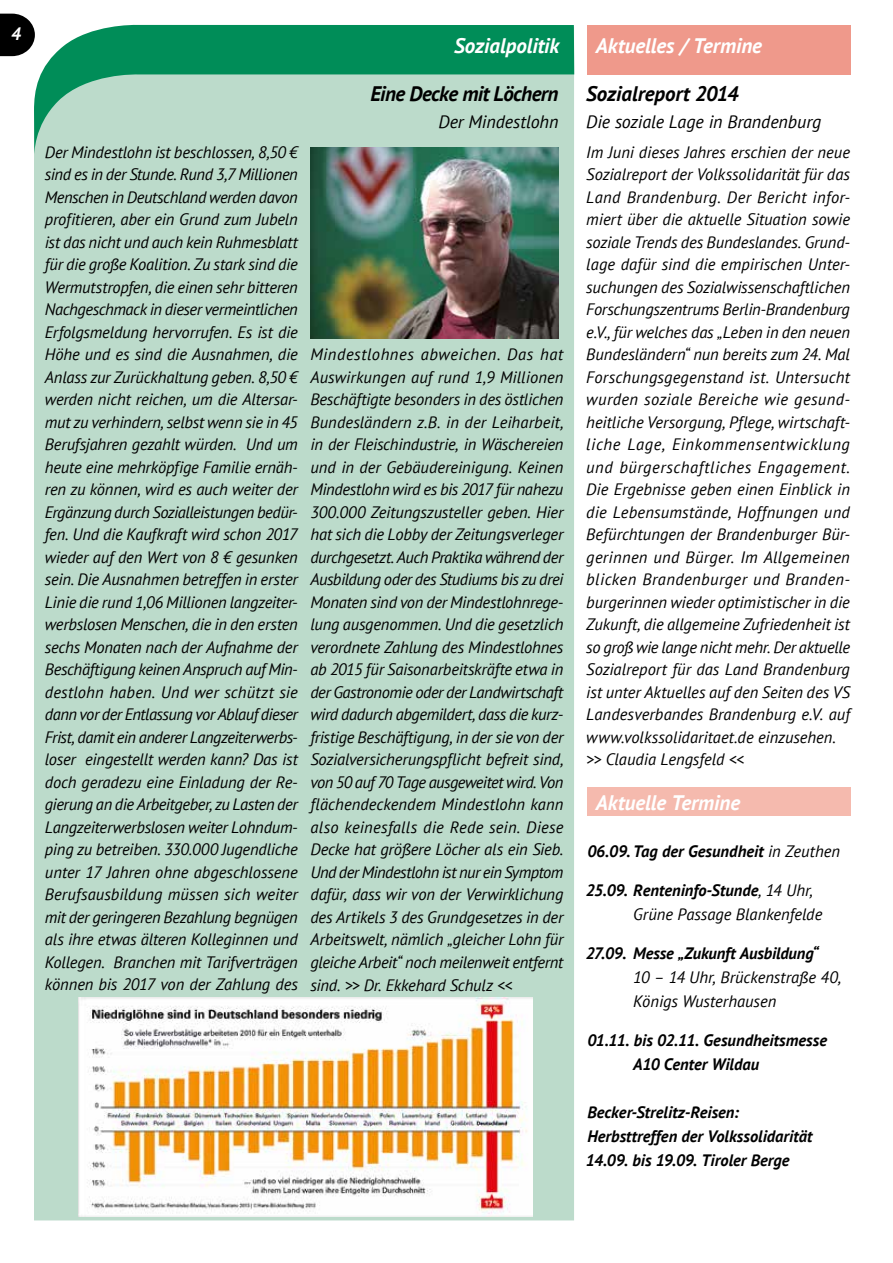
<style>
.page{position:relative;width:893px;height:1263px;background:#fff}
.page>*{position:absolute;margin:0;border:0;box-sizing:border-box;transform-origin:0 0}
.t1{font:italic 700 21px "PT Sans";letter-spacing:-.005em;color:#fff}
.t2{font:italic 700 21px "PT Sans";letter-spacing:-.025em;color:#000}
.t3{font:italic 700 21px "PT Sans";letter-spacing:-.005em;color:#000}
.t4{font:italic 18px "PT Sans";letter-spacing:-.005em;color:#000}
.t5{font:italic 700 18px "PT Sans";color:#fff}
.t6{font:italic 16.5px/22.5px "PT Sans";color:#000}
.t7{font:italic 700 16.5px/23.9px "PT Sans";color:#000}
.s1{font-weight:400}
.s2{font-weight:700}
</style>
<div class="page">
<svg style="left:0;top:14px;width:33px;height:42px"></svg>
<div style="left:34px;top:155px;width:540px;height:1065px;background:#bcdbcb"></div>
<svg style="left:33px;top:24px;width:541px;height:131px;background:#74bd9f"></svg>
<div style="left:587px;top:25px;width:263px;height:49px;background:#ef998b"></div>
<div style="left:587px;top:787px;width:264px;height:28px;background:#f5baae"></div>
<img style="left:311px;top:147px;width:248px;height:191px">
<img style="left:79px;top:998px;width:454px;height:218px">
<p class="t5" style="left:11px;top:22px;width:11px">4</p>
<p class="t1" style="left:454px;top:31px;width:107px">Sozialpolitik</p>
<p class="t1" style="left:596px;top:31px;width:168px">Aktuelles / Termine</p>
<p class="t6" style="left:45px;top:140px;width:255px;text-align:justify">Der Mindestlohn ist beschlossen, 8,50 € sind es in der Stunde. Rund 3,7 Millionen Menschen in Deutschland werden davon profitieren, aber ein Grund zum Jubeln ist das nicht und auch kein Ruhmesblatt für die große Koalition. Zu stark sind die Wermutstropfen, die einen sehr bitteren Nachgeschmack in dieser vermeintlichen Erfolgsmeldung hervorrufen. Es ist die Höhe und es sind die Ausnahmen, die Anlass zur Zurückhaltung geben. 8,50 € werden nicht reichen, um die Altersar&shy;mut zu verhindern, selbst wenn sie in 45<br>Berufsjahren gezahlt würden. Und um heute eine mehrköpfige Familie ernäh&shy;ren zu können, wird es auch weiter der Ergänzung durch Sozialleistungen bedür&shy;fen. Und die Kaufkraft wird schon 2017 wieder auf den Wert von 8 € gesunken sein. Die Ausnahmen betreffen in erster Linie die rund 1,06 Millionen langzeiter&shy;werbslosen Menschen, die in den ersten sechs Monaten nach der Aufnahme der Beschäftigung keinen Anspruch auf Min&shy;destlohn haben. Und wer schützt sie dann vor der Entlassung vor Ablauf dieser Frist, damit ein anderer Langzeiterwerbs&shy;loser eingestellt werden kann? Das ist doch geradezu eine Einladung der Re&shy;gierung an die Arbeitgeber, zu Lasten der Langzeiterwerbslosen weiter Lohndum&shy;ping zu betreiben. 330.000 Jugendliche unter 17 Jahren ohne abgeschlossene Berufsausbildung müssen sich weiter mit der geringeren Bezahlung begnügen als ihre etwas älteren Kolleginnen und Kollegen. Branchen mit Tarifverträgen können bis 2017 von der Zahlung des</p>
<p class="t2" style="left:370px;top:79px;width:189px">Eine Decke mit Löchern</p>
<p class="t4" style="left:438px;top:110px;width:122px">Der Mindestlohn</p>
<p class="t6" style="left:310px;top:343px;width:255px;text-align:justify">Mindestlohnes abweichen. Das hat Auswirkungen auf rund 1,9 Millionen Beschäftigte besonders in des östlichen Bundesländern z.B. in der Leiharbeit, in der Fleischindustrie, in Wäschereien und in der Gebäudereinigung. Keinen Mindestlohn wird es bis 2017 für nahezu 300.000 Zeitungszusteller geben. Hier hat sich die Lobby der Zeitungsverleger durchgesetzt. Auch Praktika während der Ausbildung oder des Studiums bis zu drei Monaten sind von der Mindestlohnrege&shy;lung ausgenommen. Und die gesetzlich verordnete Zahlung des Mindestlohnes ab 2015 für Saisonarbeitskräfte etwa in der Gastronomie oder der Landwirtschaft wird dadurch abgemildert, dass die kurz&shy;fristige Beschäftigung, in der sie von der Sozialversicherungspflicht befreit sind, von 50 auf 70 Tage ausgeweitet wird. Von flächendeckendem Mindestlohn kann also keinesfalls die Rede sein. Diese Decke hat größere Löcher als ein Sieb.<br>Und der Mindestlohn ist nur ein Symptom dafür, dass wir von der Verwirklichung des Artikels 3 des Grundgesetzes in der Arbeitswelt, nämlich „gleicher Lohn für gleiche Arbeit“ noch meilenweit entfernt sind. &gt;&gt; Dr. Ekkehard Schulz &lt;&lt;</p>
<p class="t3" style="left:586px;top:79px;width:154px">Sozialreport 2014</p>
<p class="t4" style="left:586px;top:110px;width:236px">Die soziale Lage in Brandenburg</p>
<p class="t6" style="left:586px;top:140px;width:265px">Im Juni dieses Jahres erschien der neue Sozialreport der Volkssolidarität für das Land Brandenburg. Der Bericht infor&shy;miert über die aktuelle Situation sowie soziale Trends des Bundeslandes. Grund&shy;lage dafür sind die empirischen Unter&shy;suchungen des Sozialwissenschaftlichen Forschungszentrums Berlin-Brandenburg e.V., für welches das „Leben in den neuen Bundesländern“ nun bereits zum 24. Mal Forschungsgegenstand ist. Untersucht wurden soziale Bereiche wie gesund&shy;heitliche Versorgung, Pflege, wirtschaft&shy;liche Lage, Einkommensentwicklung und bürgerschaftliches Engagement.<br>Die Ergebnisse geben einen Einblick in die Lebensumstände, Hoffnungen und Befürchtungen der Brandenburger Bür&shy;gerinnen und Bürger. Im Allgemeinen blicken Brandenburger und Branden&shy;burgerinnen wieder optimistischer in die Zukunft, die allgemeine Zufriedenheit ist so groß wie lange nicht mehr. Der aktuelle Sozialreport für das Land Brandenburg ist unter Aktuelles auf den Seiten des VS Landesverbandes Brandenburg e.V. auf www.volkssolidaritaet.de einzusehen. &gt;&gt; Claudia Lengsfeld &lt;&lt;</p>
<p class="t1" style="left:596px;top:789px;width:146px">Aktuelle Termine</p>
<p class="t7" style="left:587px;top:838px;width:254px">06.09. Tag der Gesundheit <span class="s1">in Zeuthen</span></p>
<p class="t6" style="left:633px;top:877px;width:191px;line-height:24px;text-indent:-48px"><span class="s2">25.09. Renteninfo-Stunde</span>, 14 Uhr,<br>Grüne Passage Blankenfelde</p>
<p class="t7" style="left:586px;top:941px;width:234px">27.09. Messe „Zukunft Ausbildung“</p>
<p class="t6" style="left:633px;top:965px;width:209px;line-height:24px">10 – 14 Uhr, Brückenstraße 40,<br>Königs Wusterhausen</p>
<p class="t7" style="left:633px;top:1028px;width:195px;text-indent:-46px">01.11. bis 02.11. Gesundheitsmesse<br>A10 Center Wildau</p>
<p class="t7" style="left:586px;top:1100px;width:228px">Becker-Strelitz-Reisen:<br>Herbsttreffen der Volkssolidarität<br>14.09. bis 19.09. Tiroler Berge</p>
</div>
